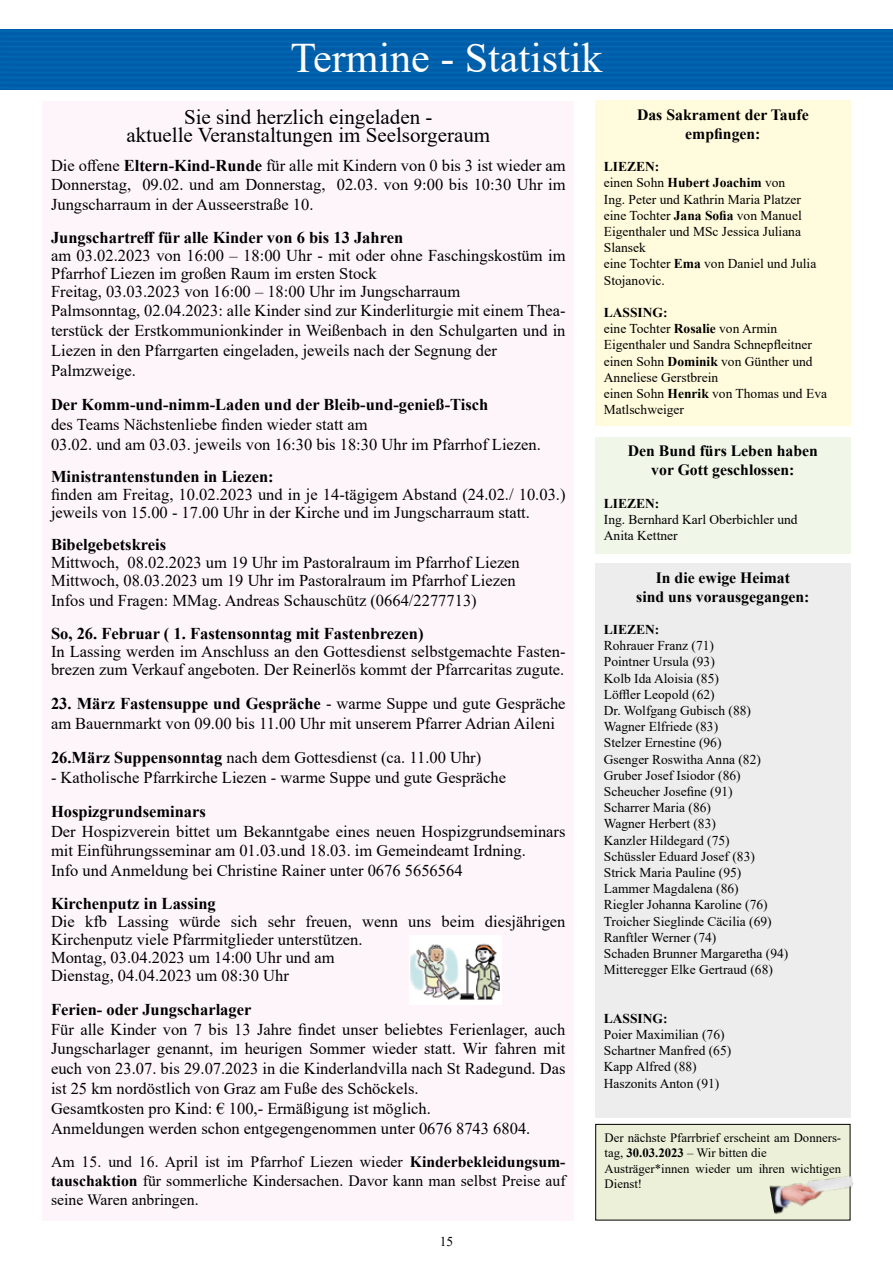
<style>
.page{position:relative;width:893px;height:1263px;background:#fff}
.page>*{position:absolute;margin:0;border:0;box-sizing:border-box;transform-origin:0 0}
.t1{font:42px "Times New Roman";color:#fff}
.t2{font:21px/18px "Times New Roman";color:#000;text-align:center}
.t3{font:16.5px/19.8px "Times New Roman";color:#000}
.t4{font:700 16.5px "Times New Roman";color:#000}
.t5{font:15.75px/18.9px "Times New Roman";color:#000;text-align:justify}
.t6{font:700 15.75px/18.9px "Times New Roman";color:#000;text-align:center}
.t7{font:13.5px/16.2px "Times New Roman";color:#000}
.t8{font:700 13.5px "Times New Roman";color:#000}
.t9{font:12.75px/15.3px "Times New Roman";color:#000}
.s1{font-weight:700}
</style>
<div class="page">
<div style="left:9px;top:30px;width:884px;height:59px;background:#005fab"></div>
<img style="left:0;top:30px;width:9px;height:59px">
<div style="left:595px;top:563px;width:255px;height:555px;background:#ededed"></div>
<div style="left:596px;top:1124px;width:254px;height:96px;background:#ecf0d8"></div>
<div style="left:595px;top:1124px;width:255px;height:96px;border:1px solid #000"></div>
<img style="left:768px;top:1161px;width:85px;height:60px">
<div style="left:595px;top:101px;width:255px;height:325px;background:#fffbdc"></div>
<div style="left:595px;top:437px;width:255px;height:117px;background:#f0f6e8"></div>
<div style="left:43px;top:101px;width:531px;height:1119px;background:#fef5fa"></div>
<img style="left:410px;top:943px;width:90px;height:57px">
<h1 class="t1" style="left:290px;top:28px;width:314px">Termine - Statistik</h1>
<p class="t2" style="left:126px;top:107px;width:365px">Sie sind herzlich eingeladen -<br>aktuelle Veranstaltungen im Seelsorgeraum</p>
<p class="t3" style="left:51px;top:155px;width:516px;text-align:justify">Die offene <span class="s1">Eltern-Kind-Runde</span> für alle mit Kindern von 0 bis 3 ist wieder am Donnerstag, 09.02. und am Donnerstag, 02.03. von 9:00 bis 10:30 Uhr im Jungscharraum in der Ausseerstraße 10.</p>
<p class="t4" style="left:51px;top:225px;width:354px">Jungschartreff für alle Kinder von 6 bis 13 Jahren</p>
<p class="t3" style="left:51px;top:245px;width:516px;line-height:18px">am 03.02.2023 von 16:00 – 18:00 Uhr - mit oder ohne Faschingskostüm im<br>Pfarrhof Liezen im großen Raum im ersten Stock<br>Freitag, 03.03.2023 von 16:00 – 18:00 Uhr im Jungscharraum</p>
<p class="t3" style="left:51px;top:300px;width:516px">Palmsonntag, 02.04.2023: alle Kinder sind zur Kinderliturgie mit einem Thea&shy;terstück der Erstkommunionkinder in Weißenbach in den Schulgarten und in Liezen in den Pfarrgarten eingeladen, jeweils nach der Segnung der Palmzweige.</p>
<p class="t4" style="left:51px;top:392px;width:439px">Der Komm-und-nimm-Laden und der Bleib-und-genieß-Tisch</p>
<p class="t3" style="left:51px;top:414px;width:491px">des Teams Nächstenliebe finden wieder statt am<br>03.02. und am 03.03. jeweils von 16:30 bis 18:30 Uhr im Pfarrhof Liezen.</p>
<p class="t4" style="left:51px;top:464px;width:224px">Ministrantenstunden in Liezen:</p>
<p class="t3" style="left:51px;top:485px;width:516px;line-height:18px">finden am Freitag, 10.02.2023 und in je 14-tägigem Abstand (24.02./ 10.03.) jeweils von 15.00 - 17.00 Uhr in der Kirche und im Jungscharraum statt.</p>
<p class="t4" style="left:51px;top:533px;width:117px">Bibelgebetskreis</p>
<p class="t3" style="left:51px;top:553px;width:470px;line-height:18px">Mittwoch, 08.02.2023 um 19 Uhr im Pastoralraum im Pfarrhof Liezen<br>Mittwoch, 08.03.2023 um 19 Uhr im Pastoralraum im Pfarrhof Liezen</p>
<p class="t3" style="left:51px;top:590px;width:427px">Infos und Fragen: MMag. Andreas Schauschütz (0664/2277713)</p>
<p class="t4" style="left:51px;top:621px;width:374px">So, 26. Februar ( 1. Fastensonntag mit Fastenbrezen)</p>
<p class="t3" style="left:51px;top:641px;width:516px;line-height:18px">In Lassing werden im Anschluss an den Gottesdienst selbstgemachte Fasten&shy;brezen zum Verkauf angeboten. Der Reinerlös kommt der Pfarrcaritas zugute.</p>
<p class="t3" style="left:51px;top:693px;width:516px"><span class="s1">23. März Fastensuppe und Gespräche</span> - warme Suppe und gute Gespräche am Bauernmarkt von 09.00 bis 11.00 Uhr mit unserem Pfarrer Adrian Aileni</p>
<p class="t3" style="left:51px;top:747px;width:432px"><span class="s1">26.März Suppensonntag</span> nach dem Gottesdienst (ca. 11.00 Uhr)</p>
<p class="t3" style="left:51px;top:767px;width:456px">- Katholische Pfarrkirche Liezen - warme Suppe und gute Gespräche</p>
<p class="t4" style="left:51px;top:799px;width:156px">Hospizgrundseminars</p>
<p class="t3" style="left:51px;top:821px;width:516px">Der Hospizverein bittet um Bekanntgabe eines neuen Hospizgrundseminars mit Einführungsseminar am 01.03.und 18.03. im Gemeindeamt Irdning.<br>Info und Anmeldung bei Christine Rainer unter 0676 5656564</p>
<p class="t4" style="left:51px;top:891px;width:166px">Kirchenputz in Lassing</p>
<p class="t3" style="left:51px;top:911px;width:516px;line-height:18px">Die kfb Lassing würde sich sehr freuen, wenn uns beim diesjährigen Kirchenputz viele Pfarrmitglieder unterstützen.<br>Montag, 03.04.2023 um 14:00 Uhr und am<br>Dienstag, 04.04.2023 um 08:30 Uhr</p>
<p class="t4" style="left:51px;top:997px;width:202px">Ferien- oder Jungscharlager</p>
<p class="t3" style="left:51px;top:1019px;width:516px">Für alle Kinder von 7 bis 13 Jahre findet unser beliebtes Ferienlager, auch Jungscharlager genannt, im heurigen Sommer wieder statt. Wir fahren mit euch von 23.07. bis 29.07.2023 in die Kinderlandvilla nach St Radegund. Das ist 25 km nordöstlich von Graz am Fuße des Schöckels.<br>Gesamtkosten pro Kind: € 100,- Ermäßigung ist möglich.<br>Anmeldungen werden schon entgegengenommen unter 0676 8743 6804.</p>
<p class="t5" style="left:51px;top:1152px;width:516px">Am 15. und 16. April ist im Pfarrhof Liezen wieder <span class="s1">Kinderbekleidungsum&shy;tauschaktion</span> für sommerliche Kindersachen. Davor kann man selbst Preise auf seine Waren anbringen.</p>
<p class="t7" style="left:440px;top:1233px;width:15px">15</p>
<p class="t6" style="left:637px;top:105px;width:173px">Das Sakrament der Taufe empfingen:</p>
<p class="t7" style="left:604px;top:158px;width:214px"><span class="s1">LIEZEN:<br></span>einen Sohn <span class="s1">Hubert Joachim</span> von<br>Ing. Peter und Kathrin Maria Platzer eine Tochter <span class="s1">Jana Sofia</span> von Manuel<br>Eigenthaler und MSc Jessica Juliana<br>Slansek<br>eine Tochter <span class="s1">Ema</span> von Daniel und Julia<br>Stojanovic.</p>
<p class="t7" style="left:604px;top:304px;width:225px"><span class="s1">LASSING:<br></span>eine Tochter <span class="s1">Rosalie</span> von Armin<br>Eigenthaler und Sandra Schnepfleitner einen Sohn <span class="s1">Dominik</span> von Günther und<br>Anneliese Gerstbrein<br>einen Sohn <span class="s1">Henrik</span> von Thomas und Eva<br>Matlschweiger</p>
<p class="t6" style="left:628px;top:441px;width:191px">Den Bund fürs Leben haben vor Gott geschlossen:</p>
<p class="t8" style="left:604px;top:493px;width:57px">LIEZEN:</p>
<p class="t7" style="left:604px;top:511px;width:195px">Ing. Bernhard Karl Oberbichler und<br>Anita Kettner</p>
<p class="t6" style="left:636px;top:567px;width:175px">In die ewige Heimat<br>sind uns vorausgegangen:</p>
<p class="t8" style="left:604px;top:620px;width:57px">LIEZEN:</p>
<p class="t7" style="left:604px;top:637px;width:186px">Rohrauer Franz (71)<br>Pointner Ursula (93)<br>Kolb Ida Aloisia (85)<br>Löffler Leopold (62)<br>Dr. Wolfgang Gubisch (88)<br>Wagner Elfriede (83)<br>Stelzer Ernestine (96)<br>Gsenger Roswitha Anna (82)<br>Gruber Josef Isiodor (86)<br>Scheucher Josefine (91)<br>Scharrer Maria (86)<br>Wagner Herbert (83)<br>Kanzler Hildegard (75)<br>Schüssler Eduard Josef (83)<br>Strick Maria Pauline (95)<br>Lammer Magdalena (86)<br>Riegler Johanna Karoline (76)<br>Troicher Sieglinde Cäcilia (69)<br>Ranftler Werner (74)<br>Schaden Brunner Margaretha (94)<br>Mitteregger Elke Gertraud (68)</p>
<p class="t8" style="left:604px;top:1008px;width:65px">LASSING:</p>
<p class="t7" style="left:604px;top:1026px;width:129px">Poier Maximilian (76)<br>Schartner Manfred (65)<br>Kapp Alfred (88)<br>Haszonits Anton (91)</p>
<p class="t9" style="left:605px;top:1130px;width:238px">Der nächste Pfarrbrief erscheint am Donners&shy;tag, <span class="s1">30.03.2023</span> – Wir bitten die<br>Austräger*innen wieder um ihren wichtigen<br>Dienst!</p>
</div>
